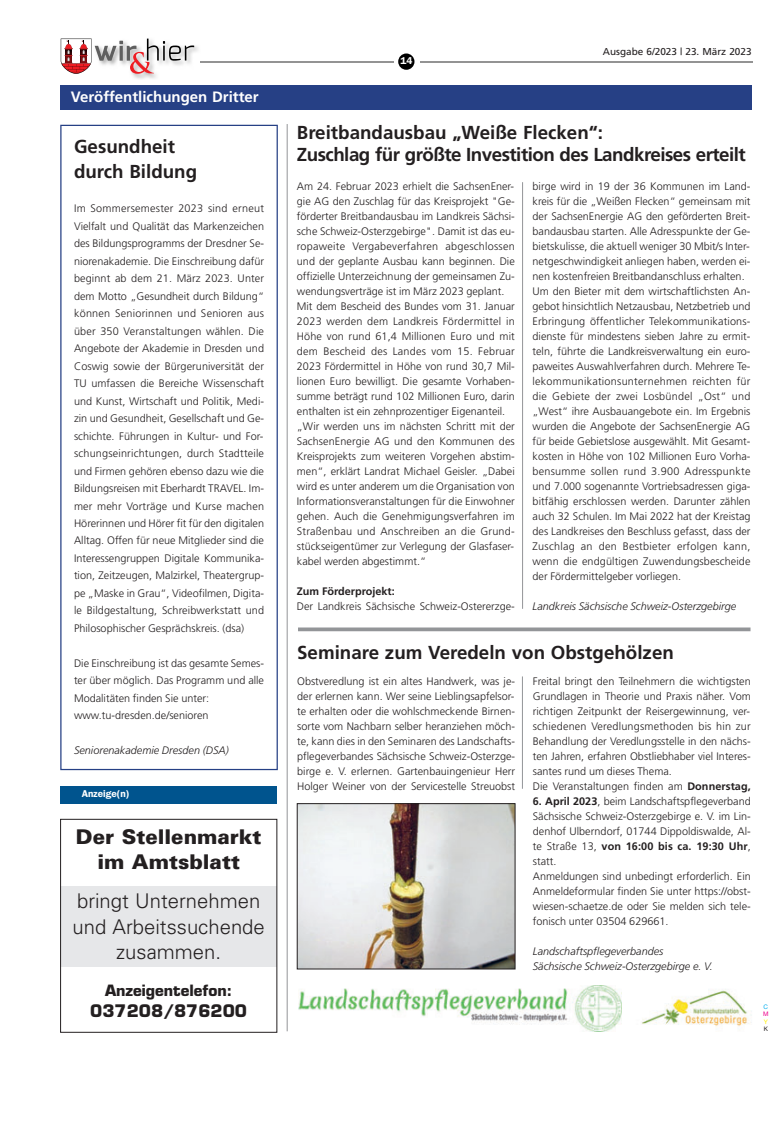
<style>
.page{position:relative;width:780px;height:1127px;background:#fff}
.page>*{position:absolute;margin:0;border:0;box-sizing:border-box;transform-origin:0 0}
.t1{font:300 20.25px/25.1px "Univers";color:#231f20;text-align:center}
.t2{font:900 20.25px/25.1px "Univers";color:#231f20;text-align:center}
.t3{font:700 18.75px/22.5px "Frutiger";letter-spacing:-.03em;color:#231f20}
.t4{font:700 18.75px/25px "Frutiger";color:#231f20}
.t5{font:700 16.88px "Eurostile";color:#231f20}
.t6{font:700 15.25px "Eurostile";color:#231f20}
.t7{font:700 15px "Frutiger";color:#fff}
.t8{font:300 10.88px/15px "Frutiger";color:#231f20}
.t9{font:italic 300 10.88px/15px "Frutiger";color:#231f20}
.t10{font:700 10.88px "Frutiger";color:#231f20}
.t11{font:10px "Frutiger";color:#231f20}
.t12{font:600 10px "Franklin Gothic";color:#fff}
.t13{font:6.25px "Helvetica Neue";color:#00aeef}
.t14{font:6.25px "Helvetica Neue";color:#ed028c}
.t15{font:6.25px "Helvetica Neue";color:#fff101}
.t16{font:6.25px "Helvetica Neue";color:#231f20}
.s1{font-weight:700}
</style>
<div class="page">
<img style="left:132px;top:38px;width:69px;height:41px">
<svg style="left:61px;top:39px;width:133px;height:35px"></svg>
<hr style="left:199px;top:61px;width:194px;height:1px;background:#939393">
<div style="left:398px;top:53px;width:16px;height:17px;background:#000;border-radius:50%"></div>
<hr style="left:419px;top:61px;width:333px;height:1px;background:#939393">
<img style="left:299px;top:805px;width:214px;height:162px">
<div style="left:297px;top:803px;width:218px;height:166px;border:1px solid #231f20"></div>
<img style="left:642px;top:989px;width:110px;height:38px">
<img style="left:298px;top:985px;width:323px;height:46px">
<div style="left:60px;top:125px;width:218px;height:645px;border:1px solid #264085"></div>
<div style="left:60px;top:85px;width:691px;height:25px;background:#264085"></div>
<svg style="left:298px;top:627px;width:452px;height:4px;background:#a0a2a5"></svg>
<hr style="left:287px;top:124px;width:1px;height:907px;background:#939598">
<hr style="left:522px;top:182px;width:1px;height:427px;background:#939598">
<hr style="left:522px;top:676px;width:1px;height:113px;background:#939598">
<div style="left:60px;top:886px;width:217px;height:81px;background:#e6e7e9"></div>
<div style="left:60px;top:819px;width:217px;height:213px;border:1px solid #231f20"></div>
<div style="left:60px;top:786px;width:217px;height:17px;background:#00548e"></div>
<h3 class="t7" style="left:71px;top:90px;width:189px">Veröffentlichungen Dritter</h3>
<h2 class="t4" style="left:74px;top:135px;width:125px">Gesundheit durch Bildung</h2>
<p class="t8" style="left:74px;top:201px;width:191px;line-height:17.5px;text-align:justify">Im Sommersemester 2023 sind erneut Vielfalt und Qualität das Markenzeichen des Bildungsprogramms der Dresdner Se&shy;niorenakademie. Die Einschreibung dafür beginnt ab dem 21. März 2023. Unter dem Motto „Gesundheit durch Bildung“ können Seniorinnen und Senioren aus über 350 Veranstaltungen wählen. Die Angebote der Akademie in Dresden und Coswig sowie der Bürgeruniversität der TU umfassen die Bereiche Wissenschaft und Kunst, Wirtschaft und Politik, Medi&shy;zin und Gesundheit, Gesellschaft und Ge&shy;schichte. Führungen in Kultur- und For&shy;schungseinrichtungen, durch Stadtteile und Firmen gehören ebenso dazu wie die Bildungsreisen mit Eberhardt TRAVEL. Im&shy;mer mehr Vorträge und Kurse machen Hörerinnen und Hörer fit für den digitalen Alltag. Offen für neue Mitglieder sind die Interessengruppen Digitale Kommunika&shy;tion, Zeitzeugen, Malzirkel, Theatergrup&shy;pe „Maske in Grau“, Videofilmen, Digita&shy;le Bildgestaltung, Schreibwerkstatt und Philosophischer Gesprächskreis. (dsa)</p>
<p class="t8" style="left:74px;top:655px;width:191px;line-height:17.5px">Die Einschreibung ist das gesamte Semes&shy;ter über möglich. Das Programm und alle Modalitäten finden Sie unter: www.tu-dresden.de/senioren</p>
<p class="t9" style="left:74px;top:744px;width:156px">Seniorenakademie Dresden (DSA)</p>
<p class="t12" style="left:82px;top:790px;width:50px">Anzeige(n)</p>
<h1 class="t2" style="left:76px;top:826px;width:187px">Der Stellenmarkt im Amtsblatt</h1>
<h1 class="t1" style="left:73px;top:891px;width:194px">bringt Unternehmen und Arbeitssuchende zusammen.</h1>
<h3 class="t6" style="left:105px;top:984px;width:129px">Anzeigentelefon:</h3>
<h3 class="t5" style="left:90px;top:1004px;width:158px">037208/876200</h3>
<p class="t12" style="left:400px;top:57px;width:13px">14</p>
<p class="t11" style="left:603px;top:47px;width:150px">Ausgabe 6/2023 | 23. März 2023</p>
<h2 class="t3" style="left:297px;top:123px;width:450px">Breitbandausbau „Weiße Flecken“:<br>Zuschlag für größte Investition des Landkreises erteilt</h2>
<p class="t8" style="left:297px;top:180px;width:219px">Am 24. Februar 2023 erhielt die SachsenEner&shy;gie AG den Zuschlag für das Kreisprojekt "Ge&shy;förderter Breitbandausbau im Landkreis Sächsi&shy;sche Schweiz-Osterzgebirge". Damit ist das eu&shy;ropaweite Vergabeverfahren abgeschlossen und der geplante Ausbau kann beginnen. Die offizielle Unterzeichnung der gemeinsamen Zu&shy;wendungsverträge ist im März 2023 geplant.<br>Mit dem Bescheid des Bundes vom 31. Januar 2023 werden dem Landkreis Fördermittel in Höhe von rund 61,4 Millionen Euro und mit dem Bescheid des Landes vom 15. Februar 2023 Fördermittel in Höhe von rund 30,7 Mil&shy;lionen Euro bewilligt. Die gesamte Vorhaben&shy;summe beträgt rund 102 Millionen Euro, darin enthalten ist ein zehnprozentiger Eigenanteil. „Wir werden uns im nächsten Schritt mit der SachsenEnergie AG und den Kommunen des Kreisprojekts zum weiteren Vorgehen abstim&shy;men“, erklärt Landrat Michael Geisler. „Dabei wird es unter anderem um die Organisation von Informationsveranstaltungen für die Einwohner gehen. Auch die Genehmigungsverfahren im Straßenbau und Anschreiben an die Grund&shy;stückseigentümer zur Verlegung der Glasfaser&shy;kabel werden abgestimmt.“</p>
<p class="t10" style="left:297px;top:587px;width:99px">Zum Förderprojekt:</p>
<p class="t8" style="left:297px;top:600px;width:219px">Der Landkreis Sächsische Schweiz-Ostererzge-</p>
<p class="t8" style="left:532px;top:180px;width:219px">birge wird in 19 der 36 Kommunen im Land&shy;kreis für die „Weißen Flecken“ gemeinsam mit der SachsenEnergie AG den geförderten Breit&shy;bandausbau starten. Alle Adresspunkte der Ge&shy;bietskulisse, die aktuell weniger 30 Mbit/s Inter&shy;netgeschwindigkeit anliegen haben, werden ei&shy;nen kostenfreien Breitbandanschluss erhalten.<br>Um den Bieter mit dem wirtschaftlichsten An&shy;gebot hinsichtlich Netzausbau, Netzbetrieb und Erbringung öffentlicher Telekommunikations&shy;dienste für mindestens sieben Jahre zu ermit&shy;teln, führte die Landkreisverwaltung ein euro&shy;paweites Auswahlverfahren durch. Mehrere Te&shy;lekommunikationsunternehmen reichten für die Gebiete der zwei Losbündel „Ost“ und „West“ ihre Ausbauangebote ein. Im Ergebnis wurden die Angebote der SachsenEnergie AG für beide Gebietslose ausgewählt. Mit Gesamt&shy;kosten in Höhe von 102 Millionen Euro Vorha&shy;bensumme sollen rund 3.900 Adresspunkte und 7.000 sogenannte Vortriebsadressen giga&shy;bitfähig erschlossen werden. Darunter zählen auch 32 Schulen. Im Mai 2022 hat der Kreistag des Landkreises den Beschluss gefasst, dass der Zuschlag an den Bestbieter erfolgen kann, wenn die endgültigen Zuwendungsbescheide der Fördermittelgeber vorliegen.</p>
<p class="t9" style="left:532px;top:600px;width:205px">Landkreis Sächsische Schweiz-Osterzgebirge</p>
<h2 class="t4" style="left:297px;top:641px;width:378px">Seminare zum Veredeln von Obstgehölzen</h2>
<p class="t8" style="left:297px;top:674px;width:219px;text-align:justify">Obstveredlung ist ein altes Handwerk, was je&shy;der erlernen kann. Wer seine Lieblingsapfelsor&shy;te erhalten oder die wohlschmeckende Birnen&shy;sorte vom Nachbarn selber heranziehen möch&shy;te, kann dies in den Seminaren des Landschafts&shy;pflegeverbandes Sächsische Schweiz-Osterzge&shy;birge e. V. erlernen. Gartenbauingenieur Herr Holger Weiner von der Servicestelle Streuobst</p>
<p class="t8" style="left:533px;top:674px;width:219px">Freital bringt den Teilnehmern die wichtigsten Grundlagen in Theorie und Praxis näher. Vom richtigen Zeitpunkt der Reisergewinnung, ver&shy;schiedenen Veredlungsmethoden bis hin zur Behandlung der Veredlungsstelle in den nächs&shy;ten Jahren, erfahren Obstliebhaber viel Interes&shy;santes rund um dieses Thema.<br>Die Veranstaltungen finden am <span class="s1">Donnerstag,</span></p>
<p class="t8" style="left:533px;top:794px;width:219px"><span class="s1">6. April 2023</span>, beim Landschaftspflegeverband Sächsische Schweiz-Osterzgebirge e. V. im Lin&shy;denhof Ulberndorf, 01744 Dippoldiswalde, Al&shy;te Straße 13, <span class="s1">von 16:00 bis ca. 19:30 Uhr</span>, statt.<br>Anmeldungen sind unbedingt erforderlich. Ein Anmeldeformular finden Sie unter https://obst&shy;wiesen-schaetze.de oder Sie melden sich tele&shy;fonisch unter 03504 629661.</p>
<p class="t9" style="left:533px;top:944px;width:181px">Landschaftspflegeverbandes<br>Sächsische Schweiz-Osterzgebirge e. V.</p>
<p class="t13" style="left:763px;top:1004px;width:6px">C</p>
<p class="t14" style="left:763px;top:1012px;width:7px">M</p>
<p class="t15" style="left:763px;top:1019px;width:6px">Y</p>
<p class="t16" style="left:763px;top:1027px;width:6px">K</p>
</div>
